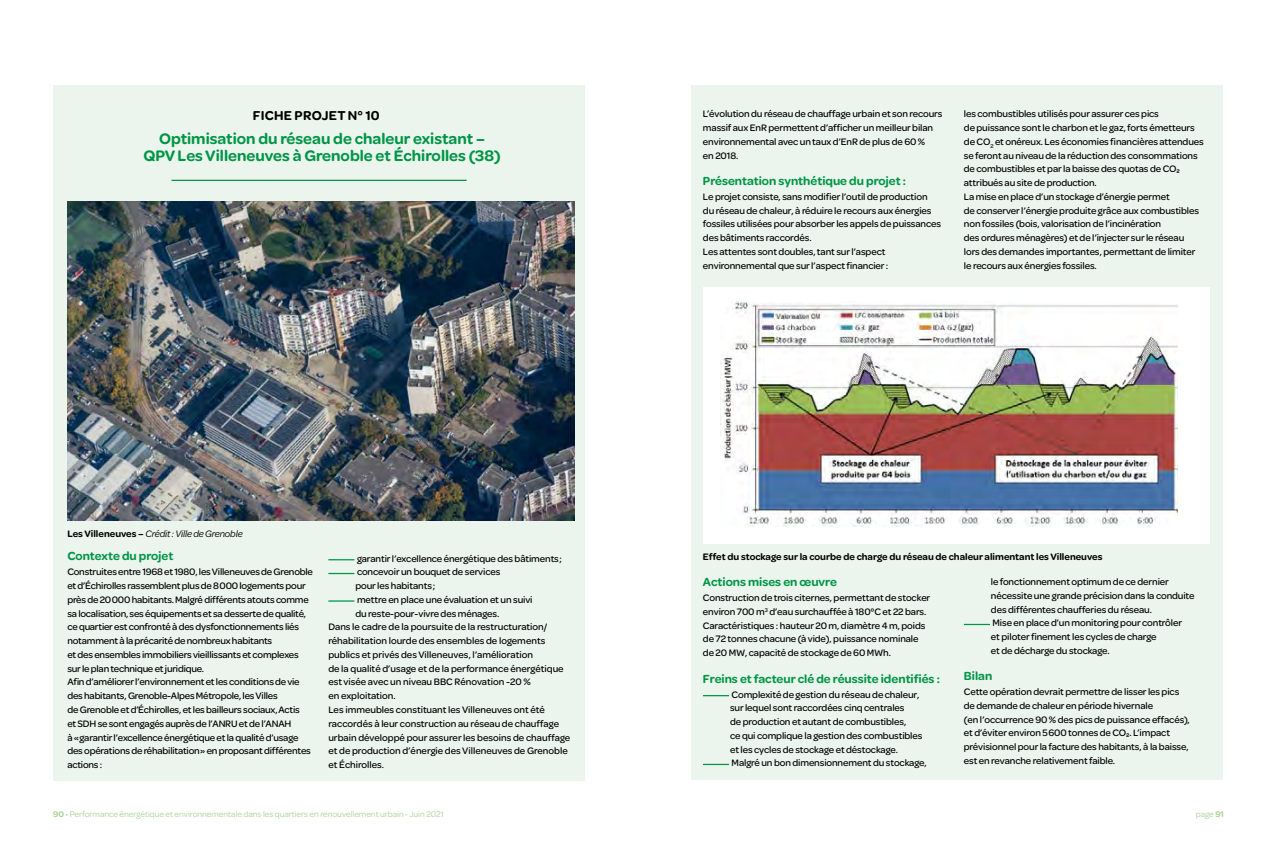
<style>
.page{position:relative;width:1276px;height:851px;background:#fff}
.page>*{position:absolute;margin:0;border:0;box-sizing:border-box;transform-origin:0 0}
.t1{font:600 16.25px/17.5px "Omnes";color:#009546;text-align:center}
.t2{font:600 13.75px "Omnes";letter-spacing:.02em;color:#000}
.t3{font:600 12.5px "Omnes";color:#009546}
.t4{font:500 10px/13.8px "Omnes";letter-spacing:-.01em;color:#000}
.t5{font:600 10px "Omnes";color:#000}
.t6{font:italic 10px "Omnes";letter-spacing:-.015em;color:#000}
.t7{font:8.75px "Omnes";color:#aad29a}
.s1{font-weight:600;font-style:normal}
.s2{font-weight:600}
</style>
<div class="page">
<div style="left:53px;top:85px;width:532px;height:695px;background:#ebf5ed"></div>
<hr style="left:171px;top:180px;width:296px;height:1px;background:#009546">
<svg style="left:328px;top:559px;width:26px;height:1px"></svg>
<hr style="left:328px;top:572px;width:26px;height:2px;background:#009546">
<svg style="left:328px;top:600px;width:26px;height:1px"></svg>
<img style="left:67px;top:202px;width:507px;height:318px">
<div style="left:691px;top:85px;width:531px;height:695px;background:#ebf5ed"></div>
<svg style="left:703px;top:695px;width:26px;height:1px"></svg>
<hr style="left:703px;top:763px;width:26px;height:2px;background:#009546">
<hr style="left:964px;top:623px;width:26px;height:2px;background:#009546">
<div style="left:703px;top:287px;width:506px;height:256px;background:#fff"></div>
<img style="left:720px;top:301px;width:457px;height:225px">
<h2 class="t2" style="left:253px;top:105px;width:128px">FICHE PROJET N° 10</h2>
<h1 class="t1" style="left:143px;top:129px;width:359px">Optimisation du réseau de chaleur existant –<br>QPV Les Villeneuves à Grenoble et Échirolles (38)</h1>
<p class="t6" style="left:67px;top:526px;width:177px"><span class="s1">Les Villeneuves –</span> Crédit : Ville de Grenoble</p>
<p class="t3" style="left:67px;top:547px;width:108px">Contexte du projet</p>
<p class="t4" style="left:67px;top:564px;width:247px">Construites entre 1968 et 1980, les Villeneuves de Grenoble et d’Échirolles rassemblent plus de 8 000 logements pour près de 20 000 habitants. Malgré différents atouts comme sa localisation, ses équipements et sa desserte de qualité, ce quartier est confronté à des dysfonctionnements liés notamment à la précarité de nombreux habitants<br>et des ensembles immobiliers vieillissants et complexes sur le plan technique et juridique.<br>Afin d’améliorer l’environnement et les conditions de vie des habitants, Grenoble-Alpes Métropole, les Villes<br>de Grenoble et d’Échirolles, et les bailleurs sociaux, Actis<br>et SDH se sont engagés auprès de l’ANRU et de l’ANAH<br>à « garantir l’excellence énergétique et la qualité d’usage des opérations de réhabilitation » en proposant différentes actions :</p>
<p class="t4" style="left:357px;top:550px;width:206px">garantir l’excellence énergétique des bâtiments ;</p>
<p class="t4" style="left:357px;top:564px;width:145px">concevoir un bouquet de services</p>
<p class="t4" style="left:355px;top:578px;width:81px">pour les habitants ;</p>
<p class="t4" style="left:357px;top:592px;width:177px">mettre en place une évaluation et un suivi</p>
<p class="t4" style="left:355px;top:605px;width:145px">du reste-pour-vivre des ménages.</p>
<p class="t4" style="left:328px;top:619px;width:220px">Dans le cadre de la poursuite de la restructuration/</p>
<p class="t4" style="left:328px;top:633px;width:218px">réhabilitation lourde des ensembles de logements</p>
<p class="t4" style="left:328px;top:647px;width:206px">publics et privés des Villeneuves, l’amélioration</p>
<p class="t4" style="left:328px;top:660px;width:237px">de la qualité d’usage et de la performance énergétique</p>
<p class="t4" style="left:328px;top:674px;width:204px">est visée avec un niveau BBC Rénovation -20 %</p>
<p class="t4" style="left:328px;top:688px;width:69px">en exploitation.</p>
<p class="t4" style="left:328px;top:702px;width:218px">Les immeubles constituant les Villeneuves ont été</p>
<p class="t4" style="left:328px;top:715px;width:232px">raccordés à leur construction au réseau de chauffage</p>
<p class="t4" style="left:328px;top:729px;width:243px">urbain développé pour assurer les besoins de chauffage</p>
<p class="t4" style="left:328px;top:743px;width:241px">et de production d’énergie des Villeneuves de Grenoble</p>
<p class="t4" style="left:328px;top:757px;width:57px">et Échirolles.</p>
<p class="t4" style="left:703px;top:106px;width:241px">L’évolution du réseau de chauffage urbain et son recours massif aux EnR permettent d’afficher un meilleur bilan environnemental avec un taux d’EnR de plus de 60 %<br>en 2018.</p>
<p class="t3" style="left:703px;top:172px;width:204px">Présentation synthétique du projet :</p>
<p class="t4" style="left:703px;top:189px;width:240px">Le projet consiste, sans modifier l’outil de production du réseau de chaleur, à réduire le recours aux énergies fossiles utilisées pour absorber les appels de puissances des bâtiments raccordés.<br>Les attentes sont doubles, tant sur l’aspect environnemental que sur l’aspect financier :</p>
<p class="t4" style="left:964px;top:106px;width:241px">les combustibles utilisés pour assurer ces pics<br>de puissance sont le charbon et le gaz, forts émetteurs de CO<sub>2</sub> et onéreux. Les économies financières attendues se feront au niveau de la réduction des consommations de combustibles et par la baisse des quotas de CO2 attribués au site de production.<br>La mise en place d’un stockage d’énergie permet<br>de conserver l’énergie produite grâce aux combustibles non fossiles (bois, valorisation de l’incinération<br>des ordures ménagères) et de l’injecter sur le réseau<br>lors des demandes importantes, permettant de limiter le recours aux énergies fossiles.</p>
<p class="t5" style="left:703px;top:550px;width:401px">Effet du stockage sur la courbe de charge du réseau de chaleur alimentant les Villeneuves</p>
<p class="t3" style="left:703px;top:573px;width:135px">Actions mises en œuvre</p>
<p class="t4" style="left:703px;top:590px;width:229px">Construction de trois citernes, permettant de stocker environ 700 m<sup>3</sup> d’eau surchauffée à 180°C et 22 bars.<br>Caractéristiques : hauteur 20 m, diamètre 4 m, poids de 72 tonnes chacune (à vide), puissance nominale de 20 MW, capacité de stockage de 60 MWh.</p>
<p class="t3" style="left:703px;top:669px;width:238px">Freins et facteur clé de réussite identifiés :</p>
<p class="t4" style="left:730px;top:686px;width:198px">Complexité de gestion du réseau de chaleur, sur lequel sont raccordées cinq centrales<br>de production et autant de combustibles,<br>ce qui complique la gestion des combustibles et les cycles de stockage et déstockage.<br>Malgré un bon dimensionnement du stockage,</p>
<p class="t4" style="left:991px;top:574px;width:205px">le fonctionnement optimum de ce dernier nécessite une grande précision dans la conduite des différentes chaufferies du réseau.<br>Mise en place d’un monitoring pour contrôler<br>et piloter finement les cycles de charge<br>et de décharge du stockage.</p>
<p class="t3" style="left:964px;top:667px;width:30px">Bilan</p>
<p class="t4" style="left:964px;top:684px;width:227px">Cette opération devrait permettre de lisser les pics de demande de chaleur en période hivernale<br>(en l’occurrence 90 % des pics de puissance effacés), et d’éviter environ 5 600 tonnes de CO2. L’impact prévisionnel pour la facture des habitants, à la baisse, est en revanche relativement faible.</p>
<p class="t7" style="left:53px;top:807px;width:392px"><span class="s2">90</span> • Performance énergétique et environnementale dans les quartiers en renouvellement urbain - Juin 2021</p>
<p class="t7" style="left:1196px;top:807px;width:30px">page <span class="s2">91</span></p>
</div>
